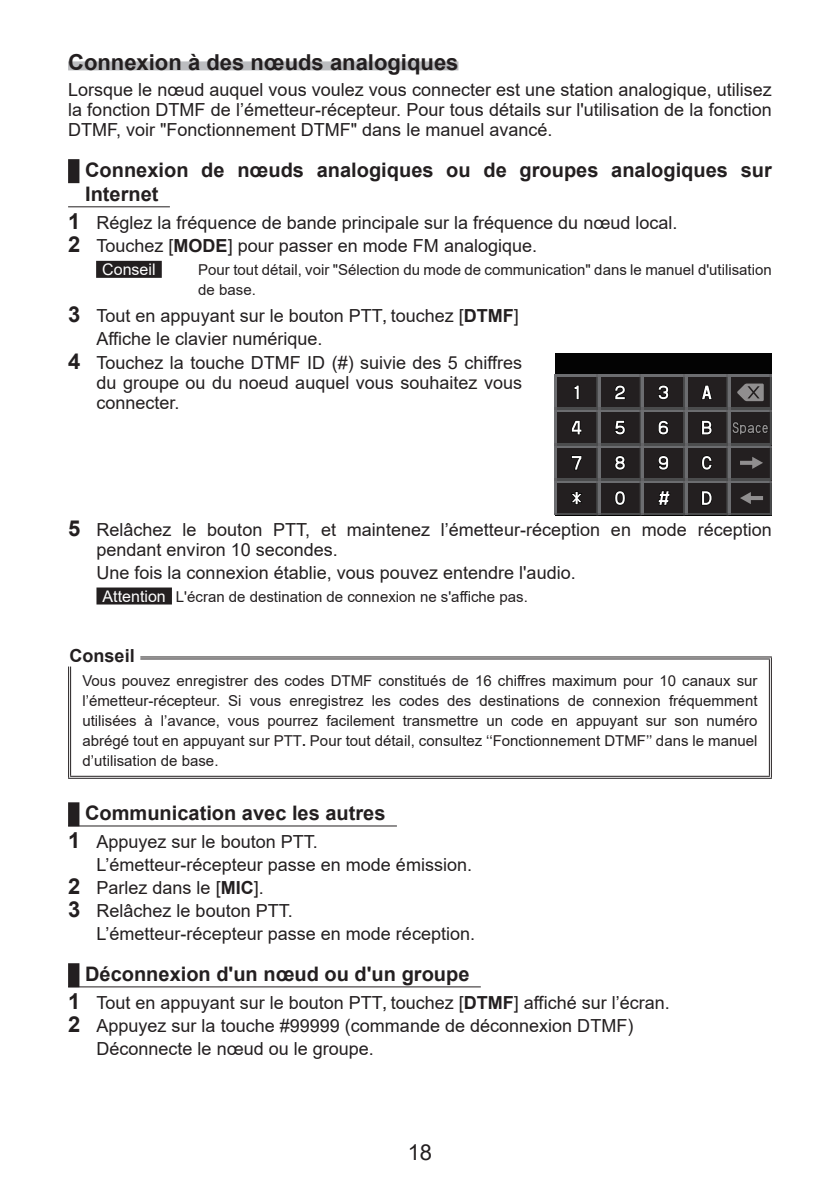
<style>
.page{position:relative;width:840px;height:1191px;background:#fff}
.page>*{position:absolute;margin:0;border:0;box-sizing:border-box;transform-origin:0 0}
.t1{font:700 22px "Arial";color:#231f20}
.t2{font:22px "Arial";color:#231f20}
.t3{font:700 20px/24px "Arial";color:#231f20}
.t4{font:18px/20px "Arial";color:#231f20}
.t5{font:700 18px "Arial";color:#231f20}
.t6{font:16px "Arial";color:#fff}
.t7{font:15px/20px "Arial";color:#231f20}
.s1{font-weight:700;font-size:22px}
.s2{font-weight:700}
.s3{font-weight:700;font-size:14px}
.s4{font-size:16px;color:#fff}
</style>
<div class="page">
<div style="left:68px;top:61px;width:390px;height:9px;background:#bcbdc0"></div>
<div style="left:68px;top:159px;width:11px;height:24px;background:#231f20"></div>
<hr style="left:68px;top:206px;width:102px;height:1px;background:#231f20">
<div style="left:96px;top:261px;width:66px;height:17px;background:#231f20"></div>
<div style="left:96px;top:587px;width:76px;height:17px;background:#231f20"></div>
<div style="left:68px;top:802px;width:11px;height:24px;background:#231f20"></div>
<hr style="left:68px;top:825px;width:328px;height:1px;background:#231f20">
<div style="left:68px;top:963px;width:11px;height:24px;background:#231f20"></div>
<hr style="left:68px;top:986px;width:412px;height:1px;background:#231f20">
<div style="left:554px;top:353px;width:217px;height:162px;background:#030303"></div>
<div style="left:554px;top:480px;width:44px;height:35px;background:#231f20"></div>
<hr style="left:555px;top:480px;width:43px;height:2px;background:#6c6d70">
<hr style="left:554px;top:513px;width:43px;height:2px;background:#4b4c4d">
<hr style="left:554px;top:480px;width:2px;height:35px;background:#6c6d70">
<div style="left:598px;top:480px;width:43px;height:35px;background:#231f20"></div>
<hr style="left:598px;top:480px;width:43px;height:2px;background:#6c6d70">
<hr style="left:598px;top:513px;width:42px;height:2px;background:#4b4c4d">
<div style="left:641px;top:480px;width:43px;height:35px;background:#231f20"></div>
<hr style="left:642px;top:480px;width:42px;height:2px;background:#6c6d70">
<hr style="left:641px;top:513px;width:43px;height:2px;background:#4b4c4d">
<div style="left:684px;top:480px;width:44px;height:35px;background:#231f20"></div>
<hr style="left:685px;top:480px;width:43px;height:2px;background:#6c6d70">
<hr style="left:684px;top:513px;width:43px;height:2px;background:#4b4c4d">
<div style="left:554px;top:445px;width:44px;height:35px;background:#231f20"></div>
<hr style="left:555px;top:445px;width:43px;height:2px;background:#6c6d70">
<hr style="left:554px;top:478px;width:43px;height:2px;background:#4b4c4d">
<hr style="left:554px;top:445px;width:2px;height:35px;background:#6c6d70">
<div style="left:598px;top:445px;width:43px;height:35px;background:#231f20"></div>
<hr style="left:598px;top:445px;width:43px;height:2px;background:#6c6d70">
<hr style="left:598px;top:478px;width:42px;height:2px;background:#4b4c4d">
<div style="left:641px;top:445px;width:43px;height:35px;background:#231f20"></div>
<hr style="left:642px;top:445px;width:42px;height:2px;background:#6c6d70">
<hr style="left:641px;top:478px;width:43px;height:2px;background:#4b4c4d">
<div style="left:684px;top:445px;width:44px;height:35px;background:#231f20"></div>
<hr style="left:685px;top:445px;width:43px;height:2px;background:#6c6d70">
<hr style="left:684px;top:478px;width:43px;height:2px;background:#4b4c4d">
<div style="left:554px;top:410px;width:44px;height:35px;background:#231f20"></div>
<hr style="left:555px;top:410px;width:43px;height:2px;background:#6c6d70">
<hr style="left:554px;top:443px;width:43px;height:2px;background:#4b4c4d">
<hr style="left:554px;top:410px;width:2px;height:35px;background:#6c6d70">
<div style="left:598px;top:410px;width:43px;height:35px;background:#231f20"></div>
<hr style="left:598px;top:410px;width:43px;height:2px;background:#6c6d70">
<hr style="left:598px;top:443px;width:42px;height:2px;background:#4b4c4d">
<div style="left:641px;top:410px;width:43px;height:35px;background:#231f20"></div>
<hr style="left:642px;top:410px;width:42px;height:2px;background:#6c6d70">
<hr style="left:641px;top:443px;width:43px;height:2px;background:#4b4c4d">
<div style="left:684px;top:410px;width:44px;height:35px;background:#231f20"></div>
<hr style="left:685px;top:410px;width:43px;height:2px;background:#6c6d70">
<hr style="left:684px;top:443px;width:43px;height:2px;background:#4b4c4d">
<div style="left:554px;top:375px;width:44px;height:35px;background:#231f20"></div>
<hr style="left:555px;top:375px;width:43px;height:2px;background:#6c6d70">
<hr style="left:554px;top:408px;width:43px;height:2px;background:#4b4c4d">
<hr style="left:554px;top:375px;width:2px;height:35px;background:#6c6d70">
<div style="left:598px;top:375px;width:43px;height:35px;background:#231f20"></div>
<hr style="left:598px;top:375px;width:43px;height:2px;background:#6c6d70">
<hr style="left:598px;top:408px;width:42px;height:2px;background:#4b4c4d">
<svg style="left:596px;top:377px;width:4px;height:138px"></svg>
<div style="left:641px;top:375px;width:43px;height:35px;background:#231f20"></div>
<hr style="left:642px;top:375px;width:42px;height:2px;background:#6c6d70">
<hr style="left:641px;top:408px;width:43px;height:2px;background:#4b4c4d">
<svg style="left:639px;top:375px;width:4px;height:140px"></svg>
<div style="left:684px;top:375px;width:44px;height:35px;background:#231f20"></div>
<hr style="left:685px;top:375px;width:43px;height:2px;background:#6c6d70">
<hr style="left:684px;top:408px;width:43px;height:2px;background:#4b4c4d">
<svg style="left:682px;top:375px;width:4px;height:140px"></svg>
<svg style="left:726px;top:375px;width:45px;height:140px;background:#3c3a3b"></svg>
<svg style="left:614px;top:385px;width:11px;height:15px"></svg>
<svg style="left:658px;top:420px;width:10px;height:15px"></svg>
<svg style="left:658px;top:455px;width:10px;height:15px"></svg>
<svg style="left:614px;top:490px;width:11px;height:15px"></svg>
<svg style="left:614px;top:455px;width:11px;height:15px"></svg>
<svg style="left:658px;top:385px;width:10px;height:15px"></svg>
<svg style="left:571px;top:420px;width:10px;height:15px"></svg>
<svg style="left:615px;top:420px;width:10px;height:15px"></svg>
<svg style="left:571px;top:455px;width:10px;height:15px"></svg>
<svg style="left:574px;top:385px;width:5px;height:15px"></svg>
<svg style="left:701px;top:385px;width:10px;height:15px"></svg>
<svg style="left:701px;top:420px;width:10px;height:15px"></svg>
<svg style="left:701px;top:490px;width:10px;height:15px"></svg>
<svg style="left:701px;top:455px;width:10px;height:15px"></svg>
<svg style="left:571px;top:491px;width:10px;height:14px"></svg>
<svg style="left:658px;top:490px;width:12px;height:15px"></svg>
<hr style="left:68px;top:656px;width:703px;height:1px;background:#231f20">
<hr style="left:70px;top:658px;width:699px;height:1px;background:#231f20">
<hr style="left:768px;top:659px;width:1px;height:117px;background:#231f20">
<hr style="left:770px;top:657px;width:1px;height:121px;background:#231f20">
<hr style="left:70px;top:776px;width:699px;height:1px;background:#231f20">
<hr style="left:68px;top:778px;width:703px;height:1px;background:#231f20">
<hr style="left:68px;top:657px;width:1px;height:121px;background:#231f20">
<hr style="left:70px;top:659px;width:1px;height:117px;background:#231f20">
<div style="left:64px;top:648px;width:76px;height:18px;background:#fff"></div>
<p class="t1" style="left:68px;top:47px;width:391px">Connexion à des nœuds analogiques</p>
<p class="t4" style="left:68px;top:79px;width:704px;text-align:justify">Lorsque le nœud auquel vous voulez vous connecter est une station analogique, utilisez la fonction DTMF de l’émetteur-récepteur. Pour tous détails sur l'utilisation de la fonction DTMF, voir "Fonctionnement DTMF" dans le manuel avancé.</p>
<p class="t3" style="left:85px;top:158px;width:687px">Connexion de nœuds analogiques ou de groupes analogiques sur<br>Internet</p>
<p class="t4" style="left:68px;top:211px;width:610px;line-height:22.8px"><span class="s1">1</span> Réglez la fréquence de bande principale sur la fréquence du nœud local.<br><span class="s1">2</span> Touchez [<span class="s2">MODE</span>] pour passer en mode FM analogique.</p>
<p class="t6" style="left:102px;top:258px;width:55px">Conseil</p>
<p class="t7" style="left:198px;top:259px;width:574px">Pour tout détail, voir "Sélection du mode de communication" dans le manuel d'utilisation de base.</p>
<p class="t4" style="left:96px;top:304px;width:423px;line-height:22.8px;text-indent:-28px"><span class="s1">3</span> Tout en appuyant sur le bouton PTT<span class="s3">,</span> touchez [<span class="s2">DTMF</span>]<br>Affiche le clavier numérique.</p>
<p class="t4" style="left:96px;top:353px;width:427px;text-align:justify;text-indent:-28px"><span class="s1">4</span> Touchez la touche DTMF ID (#) suivie des 5 chiffres du groupe ou du noeud auquel vous souhaitez vous connecter.</p>
<p class="t4" style="left:96px;top:519px;width:676px;text-indent:-28px"><span class="s1">5</span> Relâchez le bouton PTT, et maintenez l’émetteur-réception en mode réception pendant environ 10 secondes.</p>
<p class="t4" style="left:96px;top:562px;width:480px">Une fois la connexion établie, vous pouvez entendre l'audio.</p>
<p class="t7" style="left:102px;top:586px;width:426px"><span class="s4">Attention</span> L'écran de destination de connexion ne s'affiche pas.</p>
<p class="t5" style="left:70px;top:643px;width:67px">Conseil</p>
<p class="t7" style="left:82px;top:670px;width:676px;text-align:justify">Vous pouvez enregistrer des codes DTMF constitués de 16 chiffres maximum pour 10 canaux sur l’émetteur-récepteur. Si vous enregistrez les codes des destinations de connexion fréquemment utilisées à l’avance, vous pourrez facilement transmettre un code en appuyant sur son numéro abrégé tout en appuyant sur PTT<span class="s3">.</span> Pour tout détail, consultez ‘‘Fonctionnement DTMF’’ dans le manuel d’utilisation de base.</p>
<p class="t3" style="left:85px;top:801px;width:302px">Communication avec les autres</p>
<p class="t4" style="left:68px;top:832px;width:251px"><span class="s1">1</span> Appuyez sur le bouton PTT.</p>
<p class="t4" style="left:96px;top:854px;width:377px">L’émetteur-récepteur passe en mode émission.</p>
<p class="t4" style="left:68px;top:877px;width:197px"><span class="s1">2</span> Parlez dans le [<span class="s2">MIC</span>].</p>
<p class="t4" style="left:68px;top:900px;width:226px"><span class="s1">3</span> Relâchez le bouton PTT.</p>
<p class="t4" style="left:96px;top:923px;width:380px">L’émetteur-récepteur passe en mode réception.</p>
<p class="t3" style="left:85px;top:962px;width:385px">Déconnexion d'un nœud ou d'un groupe</p>
<p class="t4" style="left:68px;top:992px;width:603px"><span class="s1">1</span> Tout en appuyant sur le bouton PTT<span class="s3">,</span> touchez [<span class="s2">DTMF</span>] affiché sur l’écran.</p>
<p class="t4" style="left:68px;top:1015px;width:566px"><span class="s1">2</span> Appuyez sur la touche #99999 (commande de déconnexion DTMF)</p>
<p class="t4" style="left:96px;top:1038px;width:279px">Déconnecte le nœud ou le groupe.</p>
<p class="t2" style="left:407px;top:1136px;width:26px">18</p>
</div>
